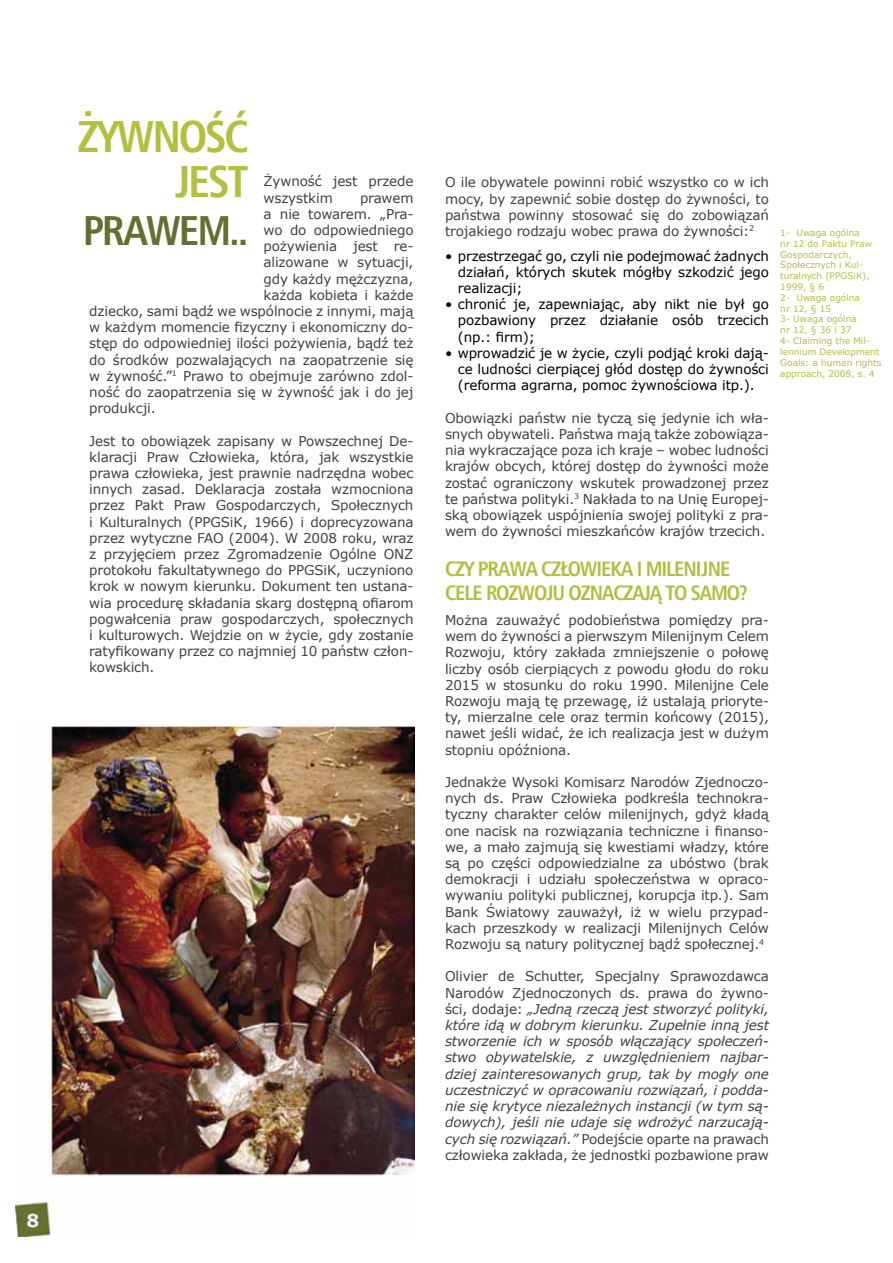
<style>
.page{position:relative;width:893px;height:1263px;background:#fff}
.page>*{position:absolute;margin:0;border:0;box-sizing:border-box;transform-origin:0 0}
.t1{font:700 45px/45px "Humnst 777 Cn EU";letter-spacing:-.05em;color:#b5bf3f;text-align:right}
.t2{font:700 42px "Humnst 777 Cn EU";letter-spacing:-.05em;color:#656f30}
.t3{font:700 21px/24px "Humnst 777 Cn EU";letter-spacing:-.05em;color:#b4bd3f}
.t4{font:13.5px/16.2px "Verdana";letter-spacing:-.01em;color:#414042;text-align:justify}
.t5{font:italic 13.5px/16.2px "Verdana";letter-spacing:-.01em;color:#414042;text-align:justify}
.t6{font:13.5px/16.2px "Verdana";letter-spacing:-.01em;color:#000;text-align:justify}
.t7{font:9px/10.8px "Verdana";color:#b4bd3f}
.s1{font-style:normal}
</style>
<div class="page">
<img style="left:15px;top:726px;width:399px;height:510px">
<h1 class="t1" style="left:77px;top:113px;width:173px">ŻYWNOŚĆ<br>JEST</h1>
<h2 class="t2" style="left:83px;top:203px;width:167px">PRAWEM..</h2>
<p class="t4" style="left:264px;top:173px;width:151px">Żywność jest przede wszystkim</p>
<p class="t4" style="left:360px;top:189px;width:55px">prawem</p>
<p class="t4" style="left:264px;top:205px;width:151px">a nie towarem. „Pra-</p>
<p class="t4" style="left:264px;top:222px;width:151px">wo do odpowiedniego</p>
<p class="t4" style="left:264px;top:238px;width:151px">pożywienia jest re-</p>
<p class="t4" style="left:264px;top:254px;width:151px">alizowane w sytuacji,</p>
<p class="t4" style="left:264px;top:270px;width:151px">gdy każdy mężczyzna,</p>
<p class="t4" style="left:264px;top:286px;width:151px">każda kobieta i każde</p>
<p class="t4" style="left:89px;top:303px;width:326px">dziecko, sami bądź we wspólnocie z innymi, mają</p>
<p class="t4" style="left:89px;top:319px;width:326px">w każdym momencie fizyczny i ekonomiczny do-</p>
<p class="t4" style="left:89px;top:335px;width:326px">stęp do odpowiedniej ilości pożywienia, bądź też</p>
<p class="t4" style="left:89px;top:351px;width:326px">do środków pozwalających na zaopatrzenie się</p>
<p class="t4" style="left:89px;top:367px;width:326px">w żywność.”<sup>1</sup> Prawo to obejmuje zarówno zdol-</p>
<p class="t4" style="left:89px;top:384px;width:326px">ność do zaopatrzenia się w żywność jak i do jej</p>
<p class="t4" style="left:89px;top:400px;width:68px">produkcji.</p>
<p class="t4" style="left:89px;top:432px;width:326px">Jest to obowiązek zapisany w Powszechnej De&shy;klaracji Praw Człowieka, która, jak wszystkie prawa człowieka, jest prawnie nadrzędna wobec innych zasad. Deklaracja została wzmocniona przez Pakt Praw Gospodarczych, Społecznych i Kulturalnych (PPGSiK, 1966) i doprecyzowana przez wytyczne FAO (2004). W 2008 roku, wraz z przyjęciem przez Zgromadzenie Ogólne ONZ protokołu fakultatywnego do PPGSiK, uczyniono krok w nowym kierunku. Dokument ten ustana&shy;wia procedurę składania skarg dostępną ofiarom pogwałcenia praw gospodarczych, społecznych i kulturowych. Wejdzie on w życie, gdy zostanie ratyfikowany przez co najmniej 10 państw człon&shy;kowskich.</p>
<p class="t4" style="left:445px;top:174px;width:325px">O ile obywatele powinni robić wszystko co w ich mocy, by zapewnić sobie dostęp do żywności, to państwa powinny stosować się do zobowiązań trojakiego rodzaju wobec prawa do żywności:<sup>2</sup></p>
<p class="t6" style="left:458px;top:247px;width:313px;text-indent:-13px">• przestrzegać go, czyli nie podejmować żadnych działań, których skutek mógłby szkodzić jego realizacji;</p>
<p class="t6" style="left:458px;top:296px;width:313px;text-indent:-13px">• chronić je, zapewniając, aby nikt nie był go pozbawiony przez działanie osób trzecich (np.: firm);</p>
<p class="t6" style="left:458px;top:344px;width:313px;text-indent:-13px">• wprowadzić je w życie, czyli podjąć kroki dają&shy;ce ludności cierpiącej głód dostęp do żywności (reforma agrarna, pomoc żywnościowa itp.).</p>
<p class="t4" style="left:445px;top:409px;width:325px">Obowiązki państw nie tyczą się jedynie ich wła&shy;snych obywateli. Państwa mają także zobowiąza&shy;nia wykraczające poza ich kraje – wobec ludności krajów obcych, której dostęp do żywności może zostać ograniczony wskutek prowadzonej przez te państwa polityki.<sup>3</sup> Nakłada to na Unię Europej&shy;ską obowiązek uspójnienia swojej polityki z pra&shy;wem do żywności mieszkańców krajów trzecich.</p>
<h3 class="t3" style="left:445px;top:557px;width:305px">CZY PRAWA CZŁOWIEKA I MILENIJNE<br>CELE ROZWOJU OZNACZAJĄ TO SAMO?</h3>
<p class="t4" style="left:445px;top:612px;width:325px">Można zauważyć podobieństwa pomiędzy pra&shy;wem do żywności a pierwszym Milenijnym Celem Rozwoju, który zakłada zmniejszenie o połowę liczby osób cierpiących z powodu głodu do roku 2015 w stosunku do roku 1990. Milenijne Cele Rozwoju mają tę przewagę, iż ustalają prioryte&shy;ty, mierzalne cele oraz termin końcowy (2015), nawet jeśli widać, że ich realizacja jest w dużym stopniu opóźniona.</p>
<p class="t4" style="left:445px;top:774px;width:325px">Jednakże Wysoki Komisarz Narodów Zjednoczo&shy;nych ds. Praw Człowieka podkreśla technokra&shy;tyczny charakter celów milenijnych, gdyż kładą one nacisk na rozwiązania techniczne i finanso&shy;we, a mało zajmują się kwestiami władzy, które są po części odpowiedzialne za ubóstwo (brak demokracji i udziału społeczeństwa w opraco&shy;wywaniu polityki publicznej, korupcja itp.). Sam Bank Światowy zauważył, iż w wielu przypad&shy;kach przeszkody w realizacji Milenijnych Celów Rozwoju są natury politycznej bądź społecznej.<sup>4</sup></p>
<p class="t5" style="left:445px;top:969px;width:325px"><span class="s1">Olivier de Schutter, Specjalny Sprawozdawca Narodów Zjednoczonych ds. prawa do żywno&shy;ści, dodaje:</span> „Jedną rzeczą jest stworzyć polityki, które idą w dobrym kierunku. Zupełnie inną jest stworzenie ich w sposób włączający społeczeń&shy;stwo obywatelskie, z uwzględnieniem najbar&shy;dziej zainteresowanych grup, tak by mogły one uczestniczyć w opracowaniu rozwiązań, i podda&shy;nie się krytyce niezależnych instancji (w tym są&shy;dowych), jeśli nie udaje się wdrożyć narzucają&shy;cych się rozwiązań.” <span class="s1">Podejście oparte na prawach człowieka zakłada, że jednostki pozbawione praw</span></p>
<p class="t7" style="left:780px;top:227px;width:103px">1- Uwaga ogólna<br>nr 12 do Paktu Praw<br>Gospodarczych,<br>Społecznych i Kul&shy;turalnych (PPGSiK),<br>1999, § 6<br>2- Uwaga ogólna<br>nr 12, § 15<br>3- Uwaga ogólna<br>nr 12, § 36 i 37<br>4- Claiming the Mil&shy;lennium Development<br>Goals: a human rights approach, 2008, s. 4</p>
</div>
